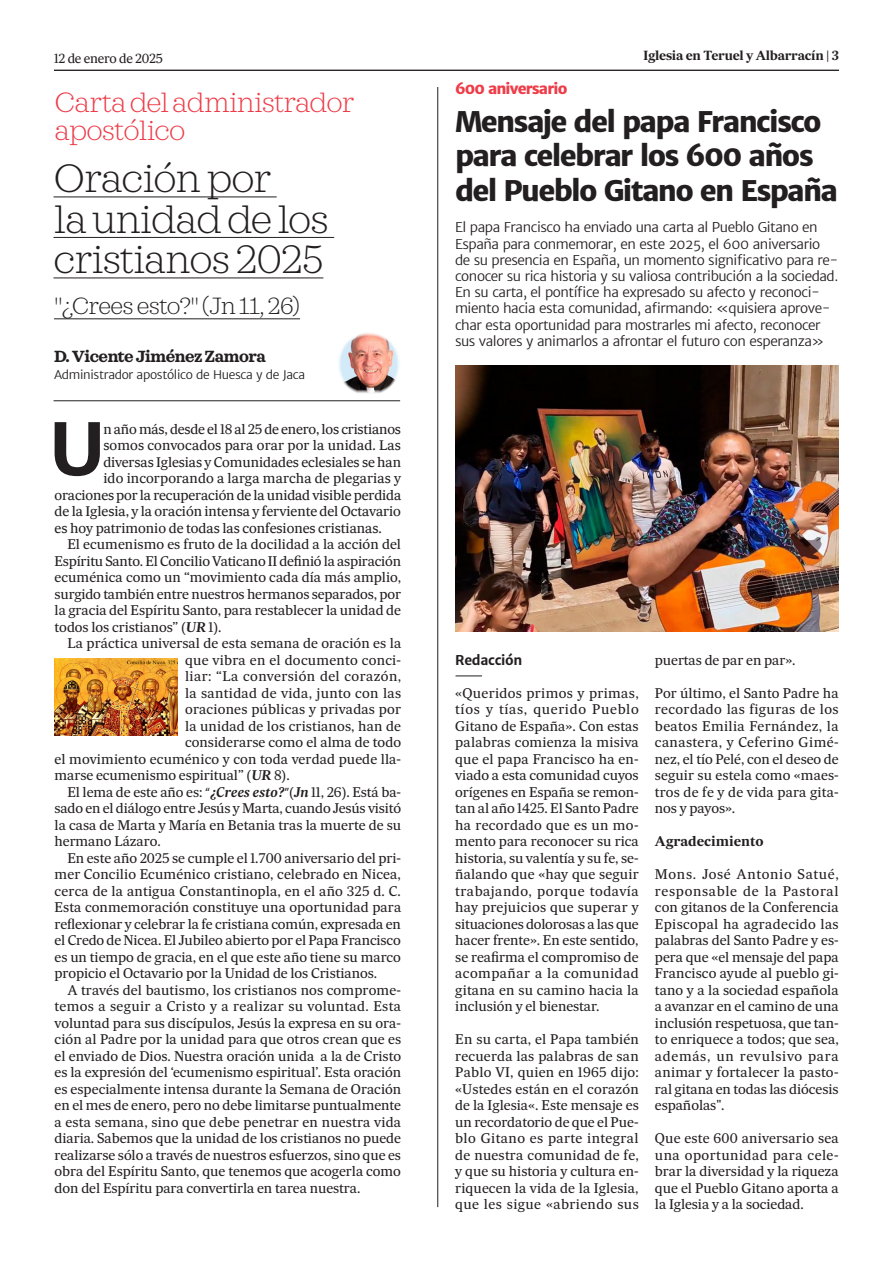
<style>
.page{position:relative;width:893px;height:1263px;background:#fff}
.page>*{position:absolute;margin:0;border:0;box-sizing:border-box;transform-origin:0 0}
.parrafo_con_letra_capitular{font:700 71.85px "Merriweather Sans";color:#231f20;scale:1.05 1}
.t1{font:200 40.5px/40.5px "Sagona";letter-spacing:-.025em;color:#231f20}
.t2{font:800 28.5px/34.2px "Merriweather Sans";letter-spacing:-.06em;color:#231f20}
.t3{font:200 28.5px/28.5px "Sagona";letter-spacing:-.025em;color:#ee3d49}
.t4{font:200 24px "Sagona";letter-spacing:-.025em;color:#231f20}
.t5{font:700 16.5px "Sagona";letter-spacing:-.025em;color:#231f20}
.t6{font:800 15px "Merriweather Sans";letter-spacing:-.06em;color:#ee3d49}
.parrafo_comun{font:13.5px/16.5px "Sueca Tx";color:#231f20;text-align:justify}
.Entradilla{font:300 13.5px/16.2px "Merriweather Sans";letter-spacing:-.03em;color:#231f20}
.parrafo_con_letra_capitular-2{font:13.5px "Sueca Tx";letter-spacing:-.005em;color:#231f20}
.parrafo_comun-2{font:13.5px "Sueca Tx";letter-spacing:.03em;color:#231f20}
.parrafo_comun-3{font:13.5px "Sueca Tx";letter-spacing:.02em;color:#231f20}
.parrafo_comun-4{font:700 13.5px "Sueca Tx";letter-spacing:-.005em;color:#231f20}
.firma_articulo{font:700 13.5px "Merriweather Sans";letter-spacing:-.025em;color:#231f20}
.t7{font:700 12.75px "Sueca Tx";letter-spacing:-.02em;color:#231f20}
.t8{font:12.75px "Sueca Tx";letter-spacing:-.02em;color:#231f20}
.t9{font:300 12px "Merriweather Sans";letter-spacing:-.025em;color:#231f20}
.s1{font-weight:600;font-style:italic}
.s2{font-family:"Myriad Pro"}
</style>
<div class="page">
<hr style="left:54px;top:70px;width:785px;height:1px;background:#231f20">
<hr style="left:54px;top:197px;width:223px;height:1px;background:#231f20">
<hr style="left:54px;top:237px;width:280px;height:1px;background:#231f20">
<hr style="left:54px;top:278px;width:269px;height:1px;background:#231f20">
<img style="left:339px;top:333px;width:60px;height:60px">
<hr style="left:54px;top:400px;width:346px;height:1px;background:#231f20">
<img style="left:54px;top:659px;width:124px;height:76px">
<hr style="left:54px;top:319px;width:246px;height:1px;background:#231f20">
<svg style="left:456px;top:676px;width:26px;height:1px"></svg>
<hr style="left:437px;top:87px;width:1px;height:1120px;background:#231f20">
<img style="left:456px;top:365px;width:383px;height:267px">
<p class="t8" style="left:54px;top:50px;width:110px">12 de enero de 2025</p>
<p class="t7" style="left:644px;top:47px;width:197px">Iglesia en Teruel y Albarracín | 3</p>
<p class="t3" style="left:55px;top:88px;width:302px">Carta del administrador apostólico</p>
<p class="t1" style="left:54px;top:159px;width:277px">Oración por<br>la unidad de los cristianos 2025</p>
<p class="t4" style="left:54px;top:292px;width:248px">"¿Crees esto?" (Jn 11, 26)</p>
<p class="t5" style="left:54px;top:346px;width:213px">D. Vicente Jiménez Zamora</p>
<p class="t9" style="left:54px;top:367px;width:253px">Administrador apostólico de Huesca y de Jaca</p>
<p class="parrafo_con_letra_capitular" style="left:49px;top:403px;width:55px">U</p>
<p class="parrafo_con_letra_capitular-2" style="left:103px;top:420px;width:299px">n año más, desde el 18 al 25 de enero, los cristianos</p>
<p class="parrafo_con_letra_capitular-2" style="left:103px;top:437px;width:299px">somos convocados para orar por la unidad. Las</p>
<p class="parrafo_con_letra_capitular-2" style="left:103px;top:453px;width:299px">diversas Iglesias y Comunidades eclesiales se han</p>
<p class="parrafo_con_letra_capitular-2" style="left:103px;top:470px;width:299px">ido incorporando a larga marcha de plegarias y</p>
<p class="parrafo_con_letra_capitular-2" style="left:55px;top:486px;width:348px">oraciones por la recuperación de la unidad visible perdida</p>
<p class="parrafo_con_letra_capitular-2" style="left:55px;top:503px;width:348px">de la Iglesia, y la oración intensa y ferviente del Octavario</p>
<p class="parrafo_con_letra_capitular-2" style="left:55px;top:519px;width:329px">es hoy patrimonio de todas las confesiones cristianas.</p>
<p class="parrafo_comun" style="left:55px;top:536px;width:348px;text-indent:13px">El ecumenismo es fruto de la docilidad a la acción del Espíritu Santo. El Concilio Vaticano II definió la aspiración ecuménica como un “movimiento cada día más amplio, surgido también entre nuestros hermanos separados, por la gracia del Espíritu Santo, para restablecer la unidad de todos los cristianos” (<span class="s1">UR</span> 1).</p>
<p class="parrafo_comun" style="left:67px;top:635px;width:335px">La práctica universal de esta semana de oración es la</p>
<p class="parrafo_comun" style="left:185px;top:651px;width:218px">que vibra en el documento conci-</p>
<p class="parrafo_comun-2" style="left:185px;top:668px;width:218px">liar: “La conversión del corazón,</p>
<p class="parrafo_comun-3" style="left:185px;top:684px;width:218px">la santidad de vida, junto con las</p>
<p class="parrafo_comun" style="left:185px;top:701px;width:218px">oraciones públicas y privadas por</p>
<p class="parrafo_comun" style="left:185px;top:717px;width:217px">la unidad de los cristianos, han de</p>
<p class="parrafo_comun" style="left:185px;top:734px;width:218px">considerarse como el alma de todo</p>
<p class="parrafo_comun" style="left:55px;top:750px;width:348px">el movimiento ecuménico y con toda verdad puede lla-</p>
<p class="parrafo_comun" style="left:55px;top:767px;width:237px">marse ecumenismo espiritual” (<span class="s1">UR</span> 8).</p>
<p class="parrafo_comun" style="left:55px;top:783px;width:348px;text-indent:13px">El lema de este año es: <span class="s2">“</span><span class="s1">¿Crees esto?</span><span class="s2">”</span>(<span class="s1">Jn</span> 11, 26). Está ba&shy;sado en el diálogo entre Jesús y Marta, cuando Jesús visitó la casa de Marta y María en Betania tras la muerte de su hermano Lázaro.</p>
<p class="parrafo_comun" style="left:55px;top:849px;width:348px;text-indent:13px">En este año 2025 se cumple el 1.700 aniversario del pri&shy;mer Concilio Ecuménico cristiano, celebrado en Nicea, cerca de la antigua Constantinopla, en el año 325 d. C.<br>Esta conmemoración constituye una oportunidad para reflexionar y celebrar la fe cristiana común, expresada en el Credo de Nicea. El Jubileo abierto por el Papa Francisco es un tiempo de gracia, en el que este año tiene su marco propicio el Octavario por la Unidad de los Cristianos.</p>
<p class="parrafo_comun" style="left:55px;top:981px;width:348px;text-indent:13px">A través del bautismo, los cristianos nos comprome&shy;temos a seguir a Cristo y a realizar su voluntad. Esta voluntad para sus discípulos, Jesús la expresa en su ora&shy;ción al Padre por la unidad para que otros crean que es el enviado de Dios. Nuestra oración unida a la de Cristo es la expresión del ‘ecumenismo espiritual’. Esta oración es especialmente intensa durante la Semana de Oración en el mes de enero, pero no debe limitarse puntualmente a esta semana, sino que debe penetrar en nuestra vida diaria. Sabemos que la unidad de los cristianos no puede realizarse sólo a través de nuestros esfuerzos, sino que es obra del Espíritu Santo, que tenemos que acogerla como don del Espíritu para convertirla en tarea nuestra.</p>
<p class="t6" style="left:455px;top:79px;width:114px">600 aniversario</p>
<p class="t2" style="left:455px;top:105px;width:385px">Mensaje del papa Francisco para celebrar los 600 años del Pueblo Gitano en España</p>
<p class="Entradilla" style="left:455px;top:219px;width:385px">El papa Francisco ha enviado una carta al Pueblo Gitano en España para conmemorar, en este 2025, el 600 aniversario de su presencia en España, un momento significativo para re&shy;conocer su rica historia y su valiosa contribución a la sociedad.<br>En su carta, el pontífice ha expresado su afecto y reconoci&shy;miento hacia esta comunidad, afirmando: «quisiera aprove&shy;char esta oportunidad para mostrarles mi afecto, reconocer sus valores y animarlos a afrontar el futuro con esperanza»</p>
<p class="firma_articulo" style="left:455px;top:651px;width:69px">Redacción</p>
<p class="parrafo_comun" style="left:455px;top:684px;width:185px">«Queridos primos y primas, tíos y tías, querido Pueblo Gitano de España». Con estas palabras comienza la misiva que el papa Francisco ha en&shy;viado a esta comunidad cuyos orígenes en España se remon&shy;tan al año 1425. El Santo Padre ha recordado que es un mo&shy;mento para reconocer su rica historia, su valentía y su fe, se&shy;ñalando que «hay que seguir trabajando, porque todavía hay prejuicios que superar y situaciones dolorosas a las que hacer frente». En este sentido, se reafirma el compromiso de acompañar a la comunidad gitana en su camino hacia la inclusión y el bienestar.</p>
<p class="parrafo_comun" style="left:455px;top:1031px;width:185px">En su carta, el Papa también recuerda las palabras de san Pablo VI, quien en 1965 dijo: «Ustedes están en el corazón de la Iglesia«. Este mensaje es un recordatorio de que el Pue&shy;blo Gitano es parte integral de nuestra comunidad de fe, y que su historia y cultura en&shy;riquecen la vida de la Iglesia, que les sigue «abriendo sus</p>
<p class="parrafo_comun" style="left:655px;top:651px;width:142px">puertas de par en par».</p>
<p class="parrafo_comun" style="left:655px;top:684px;width:185px">Por último, el Santo Padre ha recordado las figuras de los beatos Emilia Fernández, la canastera, y Ceferino Gimé&shy;nez, el tío Pelé, con el deseo de seguir su estela como «maes&shy;tros de fe y de vida para gita&shy;nos y payos».</p>
<p class="parrafo_comun-4" style="left:655px;top:833px;width:110px">Agradecimiento</p>
<p class="parrafo_comun" style="left:655px;top:866px;width:185px">Mons. José Antonio Satué, responsable de la Pastoral con gitanos de la Conferencia Episcopal ha agradecido las palabras del Santo Padre y es&shy;pera que «el mensaje del papa Francisco ayude al pueblo gi&shy;tano y a la sociedad española a avanzar en el camino de una inclusión respetuosa, que tan&shy;to enriquece a todos; que sea, además, un revulsivo para animar y fortalecer la pasto&shy;ral gitana en todas las diócesis españolas".</p>
<p class="parrafo_comun" style="left:655px;top:1130px;width:185px">Que este 600 aniversario sea una oportunidad para cele&shy;brar la diversidad y la riqueza que el Pueblo Gitano aporta a la Iglesia y a la sociedad.</p>
</div>
